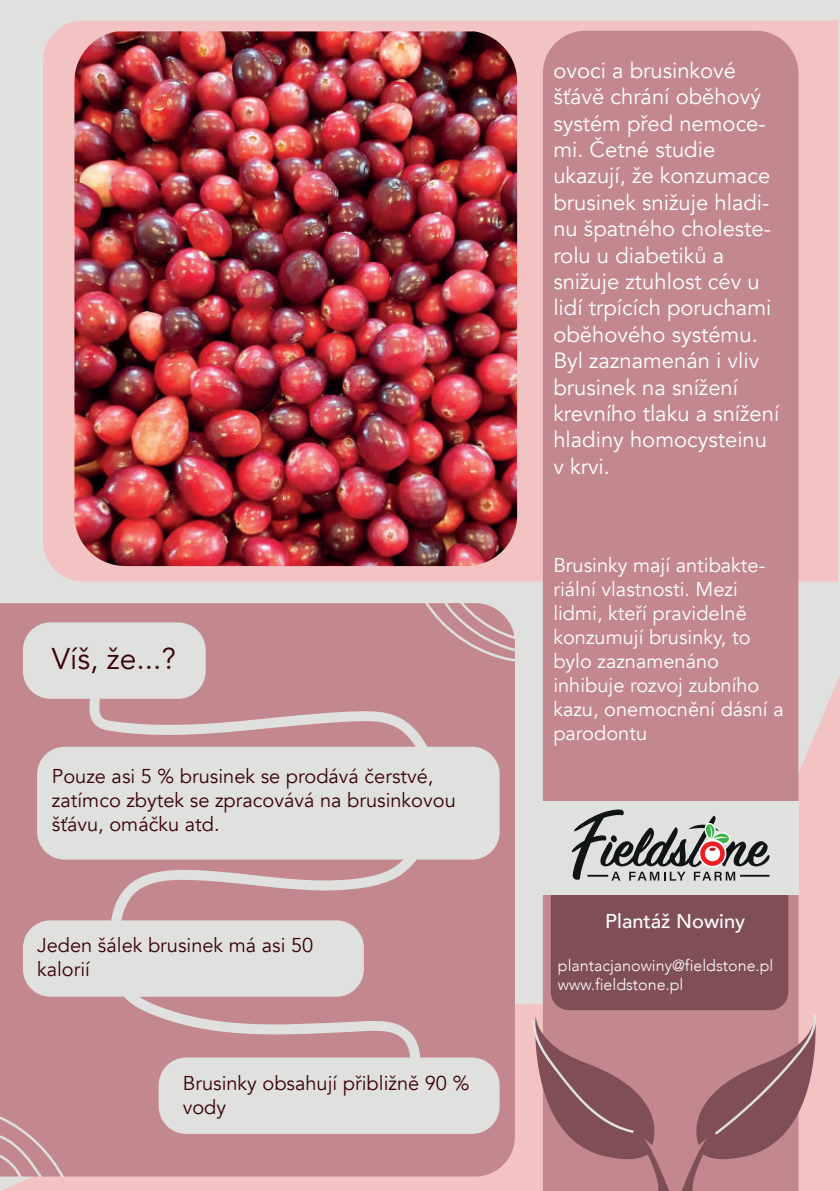
<style>
.page{position:relative;width:840px;height:1191px;background:#fff}
.page>*{position:absolute;margin:0;border:0;box-sizing:border-box;transform-origin:0 0}
.t1{font:30px "Avenir";color:#3a020a}
.t2{font:22px/26.4px "Avenir";color:#fff}
.t3{font:20px/24px "Avenir";color:#3a020a}
.t4{font:20px/24px "Avenir";color:#fff}
.t5{font:500 20px "Avenir";color:#fff}
.t6{font:300 16px/19.2px "Avenir";color:#fff}
</style>
<div class="page">
<div style="left:0;top:0;width:839px;height:1191px;background:#e0e1df"></div>
<svg style="left:0;top:675px;width:839px;height:516px;fill:#f3c2c2"></svg>
<div style="left:0;top:603px;width:514px;height:573px;background:#c2888e"></div>
<div style="left:43px;top:20px;width:794px;height:561px;background:#f3c2c2"></div>
<div style="left:542px;top:31px;width:256px;height:1160px;background:#c2888e"></div>
<img style="left:74px;top:31px;width:443px;height:535px">
<svg style="left:88px;top:679px;width:351px;height:416px;background:#c69499"></svg>
<div style="left:23px;top:622px;width:182px;height:77px;background:#e0e1df;border-radius:28px"></div>
<div style="left:37px;top:746px;width:462px;height:113px;background:#e0e1df;border-radius:28px"></div>
<div style="left:23px;top:920px;width:341px;height:76px;background:#e0e1df;border-radius:28px"></div>
<div style="left:158px;top:1057px;width:341px;height:76px;background:#e0e1df;border-radius:28px"></div>
<svg style="left:423px;top:603px;width:92px;height:60px"></svg>
<div style="left:550px;top:867px;width:237px;height:143px;background:#804f56;border-radius:18px"></div>
<svg style="left:532px;top:1016px;width:137px;height:175px;background:#ae797f"></svg>
<div style="left:539px;top:801px;width:259px;height:93px;background:#e0e1df"></div>
<svg style="left:681px;top:1013px;width:135px;height:178px;background:#af7a80"></svg>
<svg style="left:571px;top:809px;width:198px;height:71px"></svg>
<svg style="left:0;top:1116px;width:66px;height:60px;background:#c59196"></svg>
<h1 class="t1" style="left:52px;top:641px;width:125px">Víš, že...?</h1>
<p class="t3" style="left:52px;top:764px;width:405px">Pouze asi 5 % brusinek se prodává čerstvé, zatímco zbytek se zpracovává na brusinkovou šťávu, omáčku atd.</p>
<p class="t3" style="left:37px;top:933px;width:278px">Jeden šálek brusinek má asi 50 kalorií</p>
<p class="t3" style="left:183px;top:1071px;width:288px">Brusinky obsahují přibližně 90 % vody</p>
<p class="t2" style="left:553px;top:57px;width:227px">ovoci a brusinkové šťávě chrání oběhový systém před nemoce&shy;mi. Četné studie ukazují, že konzumace brusinek snižuje hladi&shy;nu špatného choleste&shy;rolu u diabetiků a snižuje ztuhlost cév u lidí trpících poruchami oběhového systému.<br>Byl zaznamenán i vliv brusinek na snížení krevního tlaku a snížení hladiny homocysteinu v krvi.</p>
<p class="t4" style="left:553px;top:553px;width:232px">Brusinky mají antibakte&shy;riální vlastnosti. Mezi lidmi, kteří pravidelně konzumují brusinky, to bylo zaznamenáno inhibuje rozvoj zubního kazu, onemocnění dásní a parodontu</p>
<p class="t5" style="left:605px;top:903px;width:141px">Plantáž Nowiny</p>
<p class="t6" style="left:557px;top:955px;width:217px">plantacjanowiny@fieldstone.pl www.fieldstone.pl</p>
</div>
